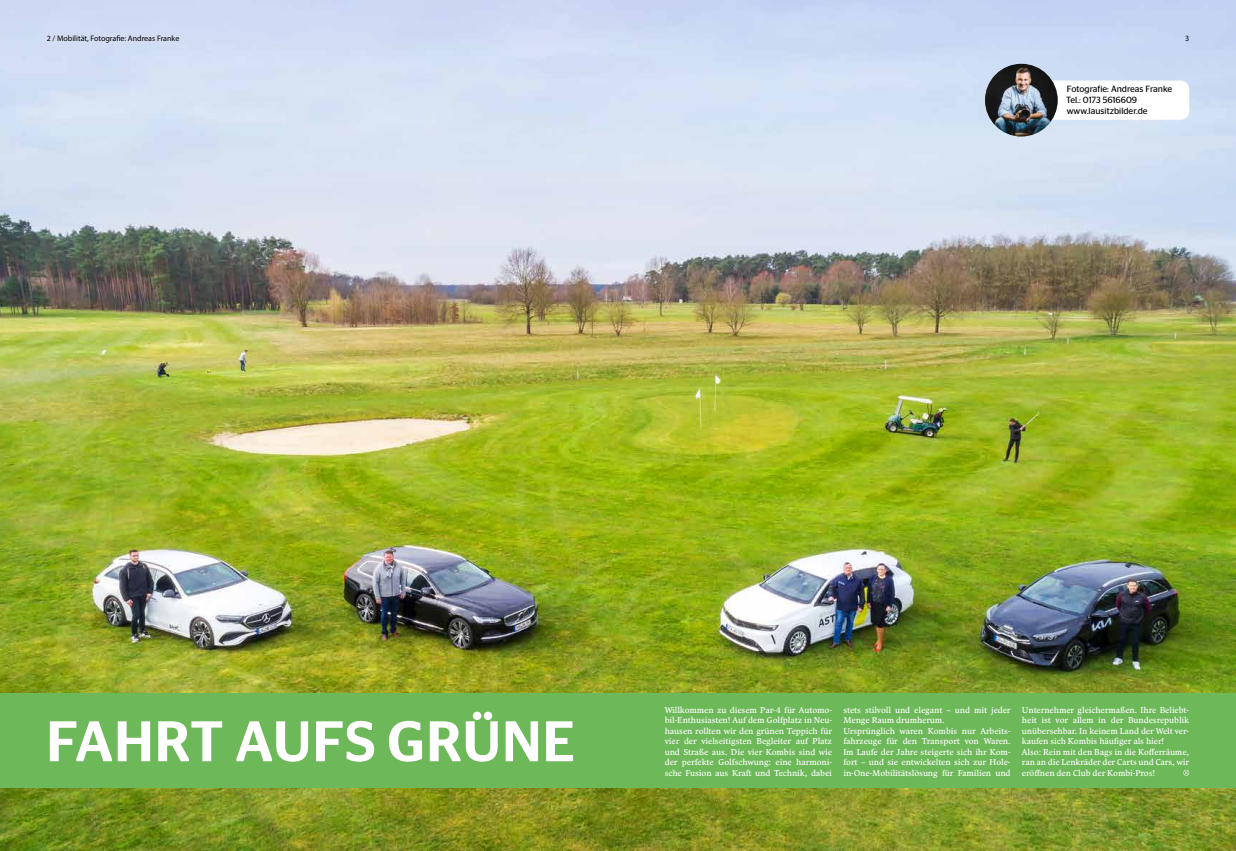
<style>
.page{position:relative;width:1236px;height:851px;background:#fff}
.page>*{position:absolute;margin:0;border:0;box-sizing:border-box;transform-origin:0 0}
.t1{font:500 57px "Stag Sans";letter-spacing:.02em;color:#fff}
.t2{font:9px/10.8px "Stag Sans";color:#000}
.t3{font:8.5px/10.5px "Comenia Text Pro";letter-spacing:-.01em;color:#fff}
.t4{font:8px "Myriad Pro";color:#000}
</style>
<div class="page">
<img style="left:0;top:0;width:1236px;height:850px">
<div style="left:0;top:693px;width:1236px;height:94px;background:#6db859"></div>
<svg style="left:1183px;top:769px;width:6px;height:6px"></svg>
<svg style="left:1052px;top:81px;width:137px;height:39px"></svg>
<img style="left:985px;top:64px;width:73px;height:72px;border-radius:36px">
<p class="t4" style="left:47px;top:33px;width:134px">2 / Mobilität, Fotografie: Andreas Franke</p>
<p class="t4" style="left:57px;top:33px;width:23px">Rubr k</p>
<p class="t4" style="left:1185px;top:33px;width:6px">3</p>
<p class="t2" style="left:1066px;top:84px;width:108px">Fotografie: Andreas Franke<br>Tel.: 0173 5616609 www.lausitzbilder.de</p>
<h1 class="t1" style="left:46px;top:708px;width:530px">FAHRT AUFS GRÜNE</h1>
<p class="t3" style="left:665px;top:704px;width:169px;text-align:justify">Willkommen zu diesem Par-4 für Automo&shy;bil-Enthusiasten! Auf dem Golfplatz in Neu&shy;hausen rollten wir den grünen Teppich für vier der vielseitigsten Begleiter auf Platz und Straße aus. Die vier Kombis sind wie der perfekte Golfschwung: eine harmoni&shy;sche Fusion aus Kraft und Technik, dabei</p>
<p class="t3" style="left:1022px;top:704px;width:169px">Unternehmer gleichermaßen. Ihre Beliebt&shy;heit ist vor allem in der Bundesrepublik unübersehbar. In keinem Land der Welt ver&shy;kaufen sich Kombis häufiger als hier!<br>Also: Rein mit den Bags in die Kofferräume, ran an die Lenkräder der Carts und Cars, wir eröffnen den Club der Kombi-Pros!</p>
<p class="t3" style="left:843px;top:704px;width:169px">stets stilvoll und elegant – und mit jeder Menge Raum drumherum.<br>Ursprünglich waren Kombis nur Arbeits&shy;fahrzeuge für den Transport von Waren.<br>Im Laufe der Jahre steigerte sich ihr Kom&shy;fort – und sie entwickelten sich zur Hole&shy;in-One-Mobilitätslösung für Familien und</p>
</div>
